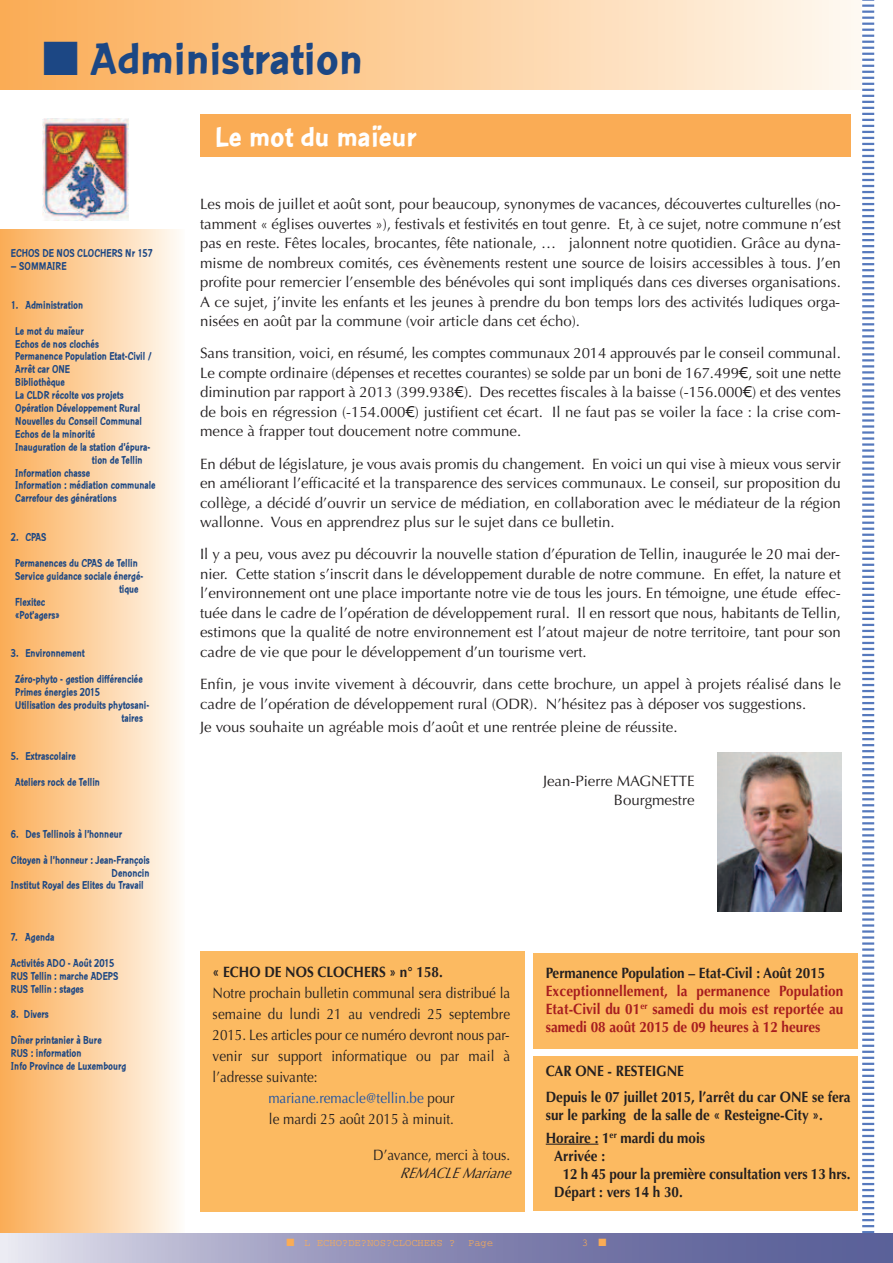
<style>
.page{position:relative;width:893px;height:1263px;background:#fff}
.page>*{position:absolute;margin:0;border:0;box-sizing:border-box;transform-origin:0 0}
.t1{font:700 48px "Con Brush";color:#1c4784}
.t2{font:700 30px "Con Brush";color:#fff}
.t3{font:15px/19.5px "Optima CE";color:#231f20;text-align:justify}
.t4{font:700 15px/26.5px "Optima CE";color:#231f20;scale:.9 1}
.t5{font:15px "Optima CE";color:#231f20;scale:.9 1}
.t6{font:700 15px/18px "Optima CE";color:#a61c1f;text-align:justify;scale:.9 1}
.t7{font:15px "Optima CE";color:#1c52a4;scale:.9 1}
.t8{font:700 15px "Optima";color:#231f20;scale:.9 1}
.t9{font:italic 15px "Optima CE";letter-spacing:.005em;color:#231f20;scale:.9 1}
.t10{font:700 12px/25.8px "Con Brush";color:#1c4784;scale:.85 1}
.t11{font:10.5px "Courier";color:#faac55}
.s1{font-family:"Lucida Grande"}
.s2{color:#231f20}
</style>
<div class="page">
<div style="left:0;top:229px;width:185px;height:1013px;background:linear-gradient(to right,#fbab54,#fffbf5)"></div>
<div style="left:0;top:0;width:893px;height:89px;background:linear-gradient(to right,#fbab53,#fffaf3)"></div>
<div style="left:862px;top:0;width:31px;height:1263px;background:#fff"></div>
<svg style="left:862px;top:0;width:13px;height:1233px"></svg>
<svg style="left:0;top:1233px;width:893px;height:30px;background:#8f90b8"></svg>
<img style="left:43px;top:118px;width:86px;height:102px">
<div style="left:200px;top:114px;width:650px;height:43px;background:#faac55"></div>
<div style="left:200px;top:952px;width:325px;height:260px;background:#fcba61"></div>
<img style="left:717px;top:753px;width:125px;height:158px">
<div style="left:533px;top:952px;width:325px;height:96px;background:#fcba61"></div>
<div style="left:533px;top:1056px;width:325px;height:155px;background:#fcba61"></div>
<hr style="left:546px;top:1144px;width:52px;height:1px;background:#231f20">
<h1 class="t1" style="left:43px;top:30px;width:322px">■ Administration</h1>
<p class="t10" style="left:11px;top:240px;width:169px">ECHOS DE NOS CLOCHERS Nr 157</p>
<p class="t10" style="left:11px;top:253px;width:67px">– SOMMAIRE</p>
<p class="t10" style="left:11px;top:292px;width:87px;text-align:center">1. Administration<br>Le mot du maïeur</p>
<p class="t10" style="left:15px;top:330px;width:100px">Echos de nos clochés</p>
<p class="t10" style="left:15px;top:343px;width:162px">Permanence Population Etat-Civil /</p>
<p class="t10" style="left:15px;top:356px;width:66px">Arrêt car ONE</p>
<p class="t10" style="left:15px;top:369px;width:60px">Bibliothèque</p>
<p class="t10" style="left:15px;top:382px;width:129px">La CLDR récolte vos projets</p>
<p class="t10" style="left:15px;top:395px;width:148px">Opération Développement Rural</p>
<p class="t10" style="left:15px;top:408px;width:151px">Nouvelles du Conseil Communal</p>
<p class="t10" style="left:15px;top:421px;width:96px">Echos de la minorité</p>
<p class="t10" style="left:15px;top:434px;width:160px">Inauguration de la station d’épura-</p>
<p class="t10" style="left:92px;top:447px;width:61px">tion de Tellin</p>
<p class="t10" style="left:15px;top:459px;width:90px">Information chasse</p>
<p class="t10" style="left:15px;top:472px;width:167px">Information : médiation communale</p>
<p class="t10" style="left:15px;top:485px;width:121px">Carrefour des générations</p>
<p class="t10" style="left:15px;top:524px;width:146px;text-indent:-4px">2. CPAS<br>Permanences du CPAS de Tellin</p>
<p class="t10" style="left:15px;top:563px;width:152px">Service guidance sociale énergé-</p>
<p class="t10" style="left:119px;top:576px;width:25px">tique</p>
<p class="t10" style="left:15px;top:588px;width:37px">Flexitec</p>
<p class="t10" style="left:15px;top:601px;width:54px">«Pot’agers»</p>
<p class="t10" style="left:15px;top:640px;width:151px;text-indent:-4px">3. Environnement<br>Zéro-phyto - gestion différenciée</p>
<p class="t10" style="left:15px;top:679px;width:101px">Primes énergies 2015</p>
<p class="t10" style="left:15px;top:692px;width:159px">Utilisation des produits phytosani-</p>
<p class="t10" style="left:121px;top:705px;width:27px">taires</p>
<p class="t10" style="left:15px;top:743px;width:101px;text-indent:-4px">5. Extrascolaire<br>Ateliers rock de Tellin</p>
<p class="t10" style="left:11px;top:821px;width:165px">6. Des Tellinois à l’honneur<br>Citoyen à l’honneur : Jean-François</p>
<p class="t10" style="left:11px;top:866px;width:164px;line-height:12.9px;text-indent:101px">Denoncin<br>Institut Royal des Elites du Travail</p>
<p class="t10" style="left:11px;top:924px;width:123px">7. Agenda<br>Activités ADO - Août 2015</p>
<p class="t10" style="left:11px;top:969px;width:128px;line-height:12.9px">RUS Tellin : marche ADEPS<br>RUS Tellin : stages</p>
<p class="t10" style="left:11px;top:1001px;width:108px">8. Divers<br>Dîner printanier à Bure</p>
<p class="t10" style="left:11px;top:1046px;width:137px;line-height:12.9px">RUS : information<br>Info Province de Luxembourg</p>
<h2 class="t2" style="left:215px;top:119px;width:203px">Le mot du maïeur</h2>
<p class="t3" style="left:200px;top:196px;width:642px">Les mois de juillet et août sont, pour beaucoup, synonymes de vacances, découvertes culturelles (no&shy;tamment « églises ouvertes »), festivals et festivités en tout genre. Et, à ce sujet, notre commune n’est pas en reste. Fêtes locales, brocantes, fête nationale, … jalonnent notre quotidien. Grâce au dyna&shy;misme de nombreux comités, ces évènements restent une source de loisirs accessibles à tous. J’en profite pour remercier l’ensemble des bénévoles qui sont impliqués dans ces diverses organisations.<br>A ce sujet, j’invite les enfants et les jeunes à prendre du bon temps lors des activités ludiques orga&shy;nisées en août par la commune (voir article dans cet écho).</p>
<p class="t3" style="left:200px;top:345px;width:642px">Sans transition, voici, en résumé, les comptes communaux 2014 approuvés par le conseil communal.<br>Le compte ordinaire (dépenses et recettes courantes) se solde par un boni de 167.499<span class="s1">€</span>, soit une nette diminution par rapport à 2013 (399.938<span class="s1">€</span>). Des recettes fiscales à la baisse (-156.000<span class="s1">€</span>) et des ventes de bois en régression (-154.000<span class="s1">€</span>) justifient cet écart. Il ne faut pas se voiler la face : la crise com&shy;mence à frapper tout doucement notre commune.</p>
<p class="t3" style="left:200px;top:455px;width:642px">En début de législature, je vous avais promis du changement. En voici un qui vise à mieux vous servir en améliorant l’efficacité et la transparence des services communaux. Le conseil, sur proposition du collège, a décidé d’ouvrir un service de médiation, en collaboration avec le médiateur de la région wallonne. Vous en apprendrez plus sur le sujet dans ce bulletin.</p>
<p class="t3" style="left:200px;top:546px;width:642px">Il y a peu, vous avez pu découvrir la nouvelle station d’épuration de Tellin, inaugurée le 20 mai der&shy;nier. Cette station s’inscrit dans le développement durable de notre commune. En effet, la nature et l’environnement ont une place importante notre vie de tous les jours. En témoigne, une étude effec&shy;tuée dans le cadre de l’opération de développement rural. Il en ressort que nous, habitants de Tellin, estimons que la qualité de notre environnement est l’atout majeur de notre territoire, tant pour son cadre de vie que pour le développement d’un tourisme vert.</p>
<p class="t3" style="left:200px;top:676px;width:642px">Enfin, je vous invite vivement à découvrir, dans cette brochure, un appel à projets réalisé dans le cadre de l’opération de développement rural (ODR). N’hésitez pas à déposer vos suggestions.</p>
<p class="t3" style="left:200px;top:719px;width:479px">Je vous souhaite un agréable mois d’août et une rentrée pleine de réussite.</p>
<p class="t3" style="left:543px;top:772px;width:153px;text-align:right">Jean-Pierre MAGNETTE<br>Bourgmestre</p>
<p class="t8" style="left:213px;top:966px;width:257px">« ECHO DE NOS CLOCHERS » n° 158.</p>
<p class="t5" style="left:213px;top:987px;width:332px">Notre prochain bulletin communal sera distribué la</p>
<p class="t5" style="left:213px;top:1008px;width:332px">semaine du lundi 21 au vendredi 25 septembre</p>
<p class="t5" style="left:213px;top:1029px;width:331px">2015. Les articles pour ce numéro devront nous par-</p>
<p class="t5" style="left:213px;top:1050px;width:332px">venir sur support informatique ou par mail à</p>
<p class="t5" style="left:213px;top:1071px;width:118px">l’adresse suivante:</p>
<p class="t7" style="left:268px;top:1092px;width:208px">mariane.remacle@tellin.be <span class="s2">pour</span></p>
<p class="t5" style="left:269px;top:1113px;width:207px">le mardi 25 août 2015 à minuit.</p>
<p class="t5" style="left:373px;top:1149px;width:154px">D’avance, merci à tous.</p>
<p class="t9" style="left:400px;top:1167px;width:124px">REMACLE Mariane</p>
<p class="t4" style="left:546px;top:961px;width:312px">Permanence Population – Etat-Civil : Août 2015</p>
<p class="t6" style="left:546px;top:983px;width:332px">Exceptionnellement, la permanence Population Etat-Civil du 01<sup>er</sup> samedi du mois est reportée au samedi 08 août 2015 de 09 heures à 12 heures</p>
<p class="t4" style="left:546px;top:1059px;width:340px">CAR ONE - RESTEIGNE<br>Depuis le 07 juillet 2015, l’arrêt du car ONE se fera</p>
<p class="t4" style="left:546px;top:1106px;width:310px;line-height:22.2px">sur le parking de la salle de « Resteigne-City ».<br>Horaire : 1<sup>er</sup> mardi du mois</p>
<p class="t4" style="left:554px;top:1144px;width:58px">Arrivée :</p>
<p class="t4" style="left:563px;top:1162px;width:321px">12 h 45 pour la première consultation vers 13 hrs.</p>
<p class="t4" style="left:554px;top:1180px;width:144px">Départ : vers 14 h 30.</p>
<p class="t11" style="left:287px;top:1239px;width:208px">■ L ECHO?DE?NOS?CLOCHERS ? Page</p>
<p class="t11" style="left:582px;top:1239px;width:26px">3 ■</p>
</div>
